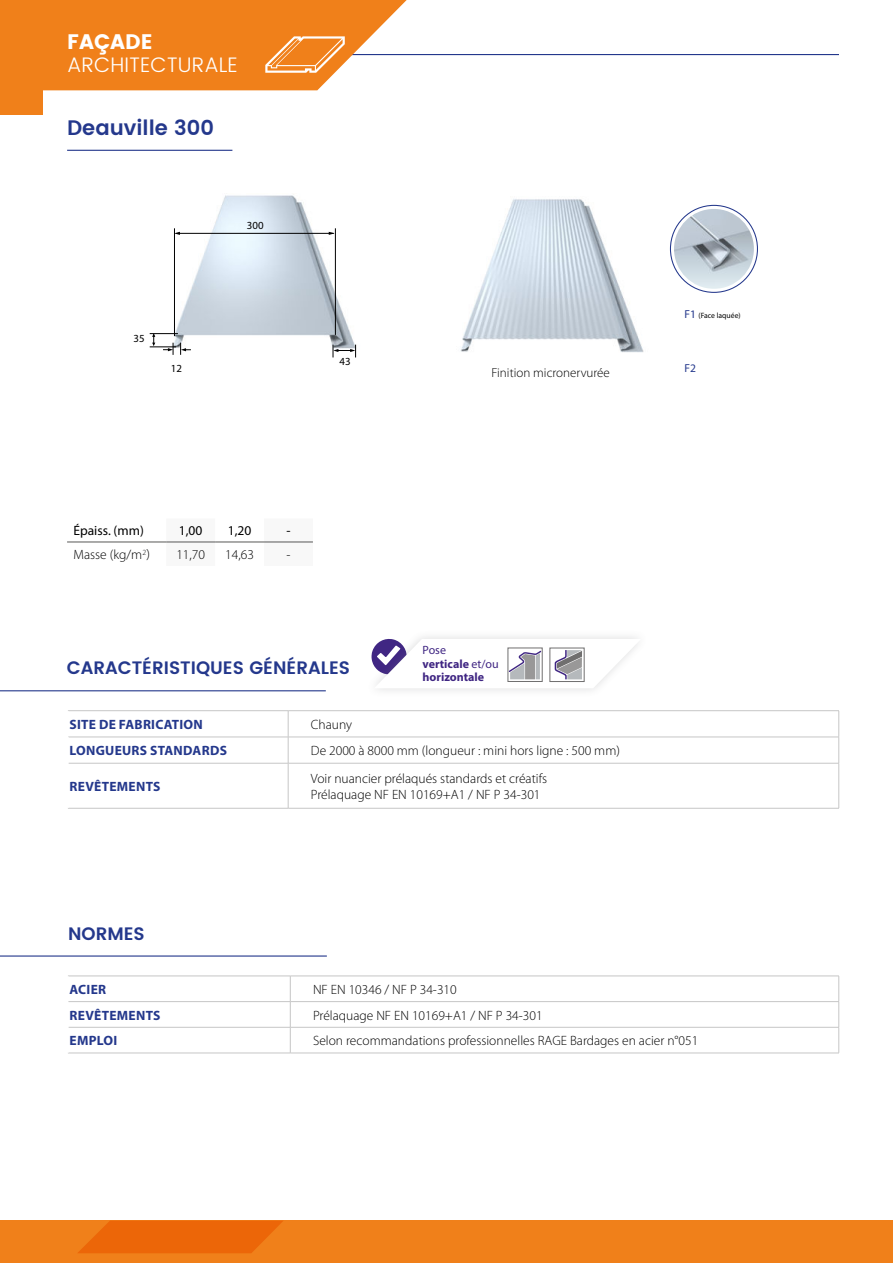
<style>
.page{position:relative;width:893px;height:1263px;background:#fff}
.page>*{position:absolute;margin:0;border:0;box-sizing:border-box;transform-origin:0 0}
.t1{font:300 21px "Poppins";color:#fff}
.t2{font:600 21px "Poppins";color:#24388c}
.t3{font:21px "Poppins";color:#fff}
.t4{font:600 18px "Poppins";color:#24388c}
.t5{font:300 13.5px/16.5px "Myriad Pro";color:#000}
.t6{font:700 13.5px "Myriad Pro";letter-spacing:.02em;color:#24388c}
.t7{font:13.5px "Myriad Pro";color:#000}
.t8{font:300 13.05px "Myriad Pro";color:#000}
.t9{font:700 12px/13.5px "Myriad Pro";color:#402683}
.t10{font:11.55px "Myriad Pro";color:#24388c}
.t11{font:10.8px "Myriad Pro";color:#000}
.t12{font:7.65px "Myriad Pro";color:#000}
.s1{font-weight:400}
.s2{font-size:11.55px;color:#24388c}
</style>
<div class="page">
<hr style="left:275px;top:54px;width:564px;height:1px;background:#24388c">
<div style="left:0;top:0;width:43px;height:115px;background:#f0801a"></div>
<div style="left:0;top:1220px;width:893px;height:43px;background:#f0801a"></div>
<svg style="left:78px;top:1220px;width:205px;height:33px"></svg>
<svg style="left:43px;top:0;width:369px;height:90px;background:#f1933d"></svg>
<hr style="left:67px;top:150px;width:165px;height:1px;background:#24388c">
<svg style="left:166px;top:541px;width:147px;height:1px"></svg>
<hr style="left:67px;top:542px;width:99px;height:1px;background:#575756">
<hr style="left:166px;top:542px;width:49px;height:1px;background:#575756">
<hr style="left:215px;top:542px;width:49px;height:1px;background:#575756">
<hr style="left:264px;top:542px;width:49px;height:1px;background:#575756">
<svg style="left:372px;top:637px;width:266px;height:51px"></svg>
<img style="left:149px;top:195px;width:208px;height:163px">
<img style="left:460px;top:199px;width:263px;height:154px">
<hr style="left:174px;top:228px;width:1px;height:108px;background:#000">
<hr style="left:178px;top:233px;width:156px;height:1px;background:#000">
<svg style="left:175px;top:232px;width:5px;height:3px"></svg>
<svg style="left:329px;top:232px;width:6px;height:3px"></svg>
<hr style="left:335px;top:228px;width:1px;height:107px;background:#000">
<svg style="left:333px;top:345px;width:23px;height:12px"></svg>
<svg style="left:150px;top:333px;width:41px;height:22px"></svg>
<img style="left:674px;top:209px;width:80px;height:80px;border-radius:40px">
<hr style="left:0;top:690px;width:326px;height:1px;background:#24388c">
<hr style="left:0;top:955px;width:327px;height:1px;background:#24388c">
<hr style="left:290px;top:976px;width:549px;height:1px;background:#c6c6c6">
<hr style="left:290px;top:1001px;width:549px;height:1px;background:#c6c6c6">
<hr style="left:290px;top:1027px;width:549px;height:1px;background:#c6c6c6">
<svg style="left:838px;top:976px;width:1px;height:77px"></svg>
<hr style="left:290px;top:1053px;width:549px;height:1px;background:#c6c6c6">
<hr style="left:68px;top:1053px;width:222px;height:1px;background:#c6c6c6">
<svg style="left:68px;top:976px;width:223px;height:77px"></svg>
<hr style="left:288px;top:710px;width:551px;height:1px;background:#c6c6c6">
<hr style="left:288px;top:737px;width:551px;height:1px;background:#c6c6c6">
<svg style="left:838px;top:711px;width:1px;height:52px"></svg>
<hr style="left:288px;top:763px;width:551px;height:1px;background:#c6c6c6">
<hr style="left:838px;top:763px;width:1px;height:45px;background:#c6c6c6">
<hr style="left:288px;top:808px;width:551px;height:1px;background:#c6c6c6">
<hr style="left:68px;top:710px;width:220px;height:1px;background:#c6c6c6">
<hr style="left:68px;top:808px;width:220px;height:1px;background:#c6c6c6">
<svg style="left:68px;top:711px;width:221px;height:97px"></svg>
<hr style="left:68px;top:763px;width:1px;height:45px;background:#fff">
<h1 class="t3" style="left:67px;top:34px;width:87px">FAÇADE</h1>
<h1 class="t1" style="left:67px;top:52px;width:172px">ARCHITECTURALE</h1>
<h1 class="t2" style="left:67px;top:112px;width:148px">Deauville 300</h1>
<p class="t11" style="left:247px;top:220px;width:18px">300</p>
<p class="t11" style="left:133px;top:334px;width:13px">35</p>
<p class="t11" style="left:171px;top:363px;width:13px">12</p>
<p class="t11" style="left:339px;top:356px;width:13px">43</p>
<p class="t7" style="left:73px;top:524px;width:72px">Épaiss. (mm)</p>
<p class="t7" style="left:179px;top:524px;width:25px">1,00</p>
<p class="t7" style="left:228px;top:524px;width:25px">1,20</p>
<p class="t7" style="left:286px;top:524px;width:6px">-</p>
<p class="t5" style="left:73px;top:547px;width:78px">Masse (kg/m<sup>2</sup>)</p>
<p class="t5" style="left:176px;top:547px;width:30px">11,70</p>
<p class="t5" style="left:225px;top:547px;width:30px">14,63</p>
<p class="t5" style="left:286px;top:547px;width:6px">-</p>
<h2 class="t4" style="left:67px;top:657px;width:285px">CARACTÉRISTIQUES GÉNÉRALES</h2>
<p class="t8" style="left:492px;top:367px;width:120px">Finition micronervurée</p>
<p class="t9" style="left:423px;top:643px;width:78px"><span class="s1">Pose<br></span>verticale <span class="s1">et/ou </span>horizontale</p>
<p class="t6" style="left:70px;top:718px;width:135px">SITE DE FABRICATION</p>
<p class="t5" style="left:311px;top:717px;width:43px">Chauny</p>
<p class="t6" style="left:70px;top:744px;width:159px">LONGUEURS STANDARDS</p>
<p class="t5" style="left:311px;top:743px;width:311px">De 2000 à 8000 mm (longueur : mini hors ligne : 500 mm)</p>
<p class="t6" style="left:70px;top:779px;width:92px">REVÊTEMENTS</p>
<p class="t5" style="left:311px;top:771px;width:238px">Voir nuancier prélaqués standards et créatifs<br>Prélaquage NF EN 10169+A1 / NF P 34-301</p>
<h2 class="t4" style="left:68px;top:922px;width:78px">NORMES</h2>
<p class="t12" style="left:685px;top:312px;width:58px"><span class="s2">F1</span> (Face laquée)</p>
<p class="t10" style="left:685px;top:362px;width:13px">F2</p>
<p class="t6" style="left:70px;top:982px;width:38px">ACIER</p>
<p class="t5" style="left:313px;top:982px;width:145px">NF EN 10346 / NF P 34-310</p>
<p class="t6" style="left:70px;top:1008px;width:92px">REVÊTEMENTS</p>
<p class="t5" style="left:313px;top:1008px;width:231px">Prélaquage NF EN 10169+A1 / NF P 34-301</p>
<p class="t6" style="left:70px;top:1034px;width:49px">EMPLOI</p>
<p class="t5" style="left:313px;top:1033px;width:387px">Selon recommandations professionnelles RAGE Bardages en acier n°051</p>
</div>
